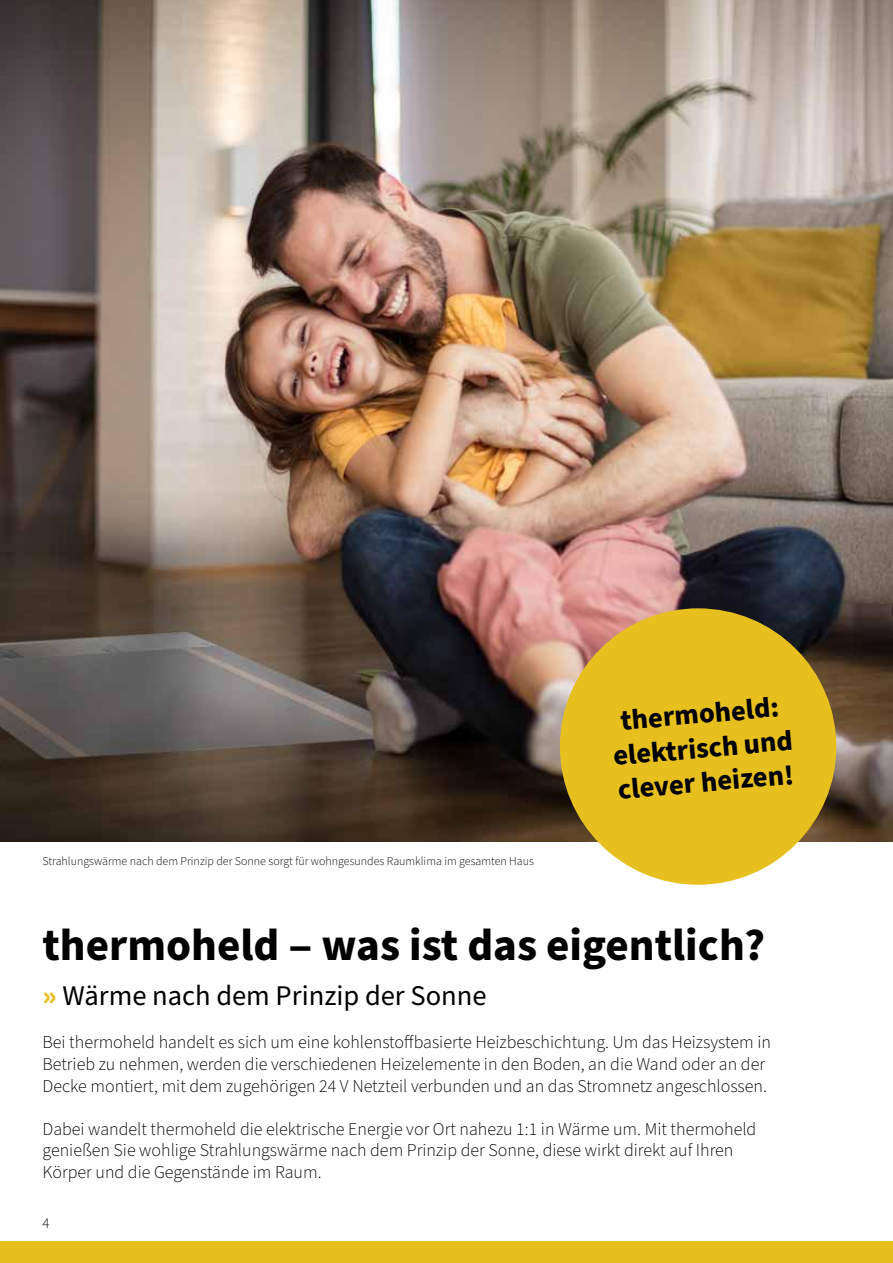
<style>
.page{position:relative;width:893px;height:1263px;background:#fff}
.page>*{position:absolute;margin:0;border:0;box-sizing:border-box;transform-origin:0 0}
.t1{font:700 45px "Source Sans Pro";color:#000}
.t2{font:700 28.5px/34.2px "Source Sans Pro";color:#000;text-align:center}
.t3{font:28.5px "Source Sans Pro";color:#000}
.t4{font:300 18px/21.6px "Source Sans Pro";color:#000}
.t5{font:300 15px "Source Sans Pro";color:#000}
.t6{font:300 12px "Source Sans Pro";color:#000}
.s1{font-weight:900;color:#e7c01f}
</style>
<div class="page">
<div style="left:0;top:1242px;width:893px;height:21px;background:#e7c01f"></div>
<img style="left:0;top:0;width:893px;height:842px">
<div style="left:560px;top:608px;width:276px;height:277px;background:#e7c01f;border-radius:50%"></div>
<p class="t6" style="left:43px;top:853px;width:493px">Strahlungswärme nach dem Prinzip der Sonne sorgt für wohngesundes Raumklima im gesamten Haus</p>
<h2 class="t2" style="left:609px;top:705px;width:182px;rotate:-5deg">thermoheld: elektrisch und clever heizen!</h2>
<h1 class="t1" style="left:43px;top:915px;width:724px">thermoheld ‒ was ist das eigentlich?</h1>
<h2 class="t3" style="left:43px;top:976px;width:446px"><span class="s1">»</span> Wärme nach dem Prinzip der Sonne</h2>
<p class="t4" style="left:43px;top:1032px;width:730px">Bei thermoheld handelt es sich um eine kohlenstoffbasierte Heizbeschichtung. Um das Heizsystem in<br>Betrieb zu nehmen, werden die verschiedenen Heizelemente in den Boden, an die Wand oder an der<br>Decke montiert, mit dem zugehörigen 24 V Netzteil verbunden und an das Stromnetz angeschlossen.</p>
<p class="t4" style="left:43px;top:1118px;width:715px">Dabei wandelt thermoheld die elektrische Energie vor Ort nahezu 1:1 in Wärme um. Mit thermoheld genießen Sie wohlige Strahlungswärme nach dem Prinzip der Sonne, diese wirkt direkt auf Ihren<br>Körper und die Gegenstände im Raum.</p>
<p class="t5" style="left:43px;top:1213px;width:9px">4</p>
</div>
